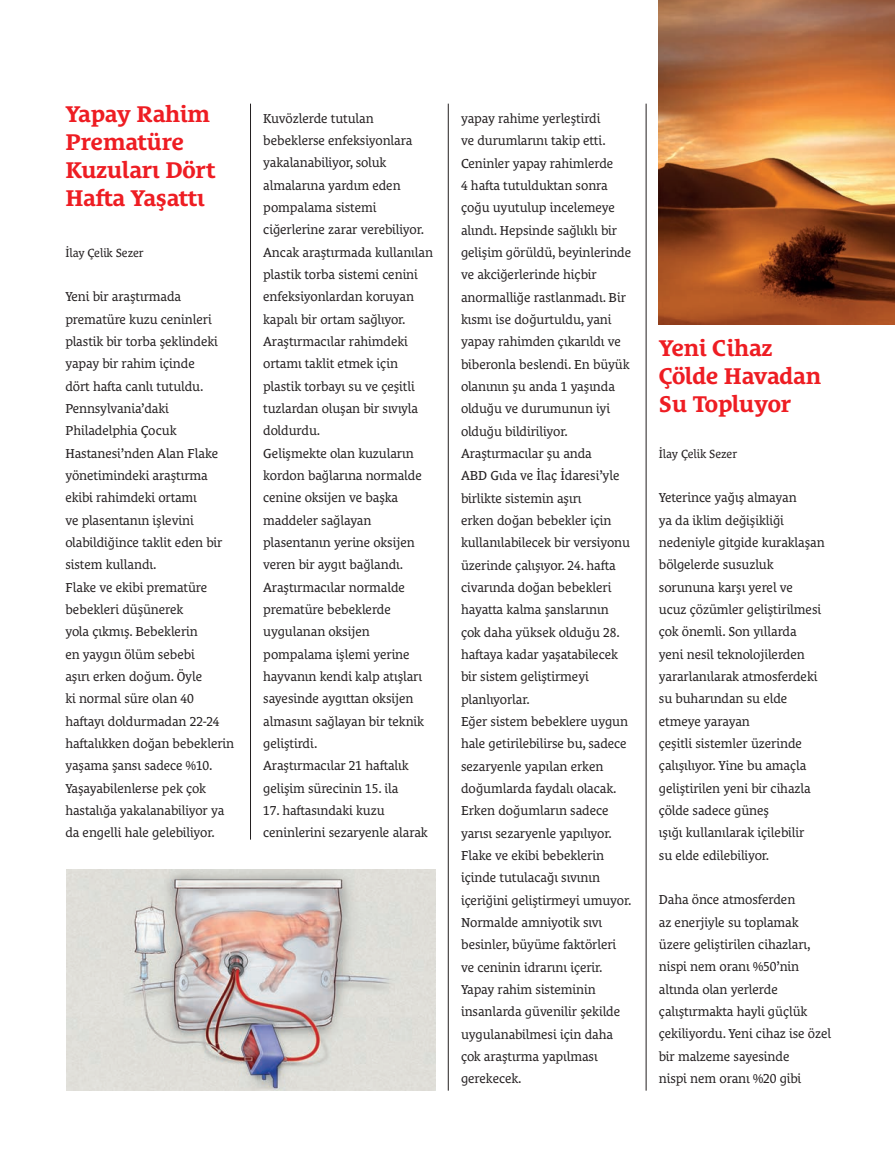
<style>
.page{position:relative;width:895px;height:1170px;background:#fff}
.page>*{position:absolute;margin:0;border:0;box-sizing:border-box;transform-origin:0 0}
.t1{font:700 23.25px/27.9px "Le Monde Courrier Pro";letter-spacing:-.01em;color:#ee1d23}
.t2{font:13.2px/22.4px "Le Monde Courrier Pro";letter-spacing:-.01em;color:#231f20}
.t3{font:12px "Le Monde Courrier Pro";letter-spacing:-.01em;color:#231f20}
</style>
<div class="page">
<hr style="left:448px;top:104px;width:1px;height:986px;background:#231f20">
<hr style="left:645px;top:104px;width:1px;height:986px;background:#231f20">
<hr style="left:250px;top:104px;width:1px;height:735px;background:#231f20">
<img style="left:67px;top:869px;width:368px;height:221px">
<img style="left:658px;top:0;width:236px;height:325px">
<h1 class="t1" style="left:65px;top:97px;width:152px">Yapay Rahim<br>Prematüre<br>Kuzuları Dört<br>Hafta Yaşattı</h1>
<p class="t3" style="left:65px;top:243px;width:80px">İlay Çelik Sezer</p>
<p class="t2" style="left:65px;top:284px;width:170px">Yeni bir araştırmada prematüre kuzu ceninleri plastik bir torba şeklindeki yapay bir rahim içinde<br>dört hafta canlı tutuldu.<br>Pennsylvania’daki<br>Philadelphia Çocuk<br>Hastanesi’nden Alan Flake yönetimindeki araştırma ekibi rahimdeki ortamı<br>ve plasentanın işlevini olabildiğince taklit eden bir sistem kullandı.<br>Flake ve ekibi prematüre bebekleri düşünerek<br>yola çıkmış. Bebeklerin<br>en yaygın ölüm sebebi<br>aşırı erken doğum. Öyle<br>ki normal süre olan 40 haftayı doldurmadan 22-24 haftalıkken doğan bebeklerin yaşama şansı sadece %10.<br>Yaşayabilenlerse pek çok hastalığa yakalanabiliyor ya da engelli hale gelebiliyor.</p>
<p class="t2" style="left:263px;top:105px;width:171px">Kuvözlerde tutulan bebeklerse enfeksiyonlara yakalanabiliyor, soluk almalarına yardım eden pompalama sistemi ciğerlerine zarar verebiliyor.<br>Ancak araştırmada kullanılan plastik torba sistemi cenini enfeksiyonlardan koruyan kapalı bir ortam sağlıyor.<br>Araştırmacılar rahimdeki ortamı taklit etmek için plastik torbayı su ve çeşitli tuzlardan oluşan bir sıvıyla doldurdu.<br>Gelişmekte olan kuzuların kordon bağlarına normalde cenine oksijen ve başka maddeler sağlayan plasentanın yerine oksijen veren bir aygıt bağlandı.<br>Araştırmacılar normalde prematüre bebeklerde uygulanan oksijen pompalama işlemi yerine hayvanın kendi kalp atışları sayesinde aygıttan oksijen almasını sağlayan bir teknik geliştirdi.<br>Araştırmacılar 21 haftalık gelişim sürecinin 15. ila</p>
<p class="t2" style="left:263px;top:797px;width:166px">17. haftasındaki kuzu ceninlerini sezaryenle alarak</p>
<p class="t2" style="left:461px;top:106px;width:172px">yapay rahime yerleştirdi<br>ve durumlarını takip etti.<br>Ceninler yapay rahimlerde<br>4 hafta tutulduktan sonra çoğu uyutulup incelemeye alındı. Hepsinde sağlıklı bir gelişim görüldü, beyinlerinde ve akciğerlerinde hiçbir anormalliğe rastlanmadı. Bir kısmı ise doğurtuldu, yani yapay rahimden çıkarıldı ve biberonla beslendi. En büyük olanının şu anda 1 yaşında olduğu ve durumunun iyi olduğu bildiriliyor.<br>Araştırmacılar şu anda<br>ABD Gıda ve İlaç İdaresi’yle birlikte sistemin aşırı<br>erken doğan bebekler için kullanılabilecek bir versiyonu üzerinde çalışıyor. 24. hafta civarında doğan bebekleri hayatta kalma şanslarının çok daha yüksek olduğu 28. haftaya kadar yaşatabilecek bir sistem geliştirmeyi planlıyorlar.<br>Eğer sistem bebeklere uygun hale getirilebilirse bu, sadece sezaryenle yapılan erken doğumlarda faydalı olacak.<br>Erken doğumların sadece yarısı sezaryenle yapılıyor.<br>Flake ve ekibi bebeklerin içinde tutulacağı sıvının içeriğini geliştirmeyi umuyor.<br>Normalde amniyotik sıvı besinler, büyüme faktörleri ve ceninin idrarını içerir.<br>Yapay rahim sisteminin insanlarda güvenilir şekilde uygulanabilmesi için daha çok araştırma yapılması gerekecek.</p>
<h1 class="t1" style="left:658px;top:331px;width:164px">Yeni Cihaz<br>Çölde Havadan<br>Su Topluyor</h1>
<p class="t3" style="left:658px;top:444px;width:80px">İlay Çelik Sezer</p>
<p class="t2" style="left:658px;top:485px;width:167px">Yeterince yağış almayan<br>ya da iklim değişikliği nedeniyle gitgide kuraklaşan bölgelerde susuzluk sorununa karşı yerel ve<br>ucuz çözümler geliştirilmesi çok önemli. Son yıllarda<br>yeni nesil teknolojilerden yararlanılarak atmosferdeki su buharından su elde etmeye yarayan<br>çeşitli sistemler üzerinde çalışılıyor. Yine bu amaçla geliştirilen yeni bir cihazla çölde sadece güneş<br>ışığı kullanılarak içilebilir<br>su elde edilebiliyor.</p>
<p class="t2" style="left:658px;top:887px;width:174px">Daha önce atmosferden<br>az enerjiyle su toplamak üzere geliştirilen cihazları, nispi nem oranı %50’nin altında olan yerlerde çalıştırmakta hayli güçlük çekiliyordu. Yeni cihaz ise özel bir malzeme sayesinde<br>nispi nem oranı %20 gibi</p>
</div>
